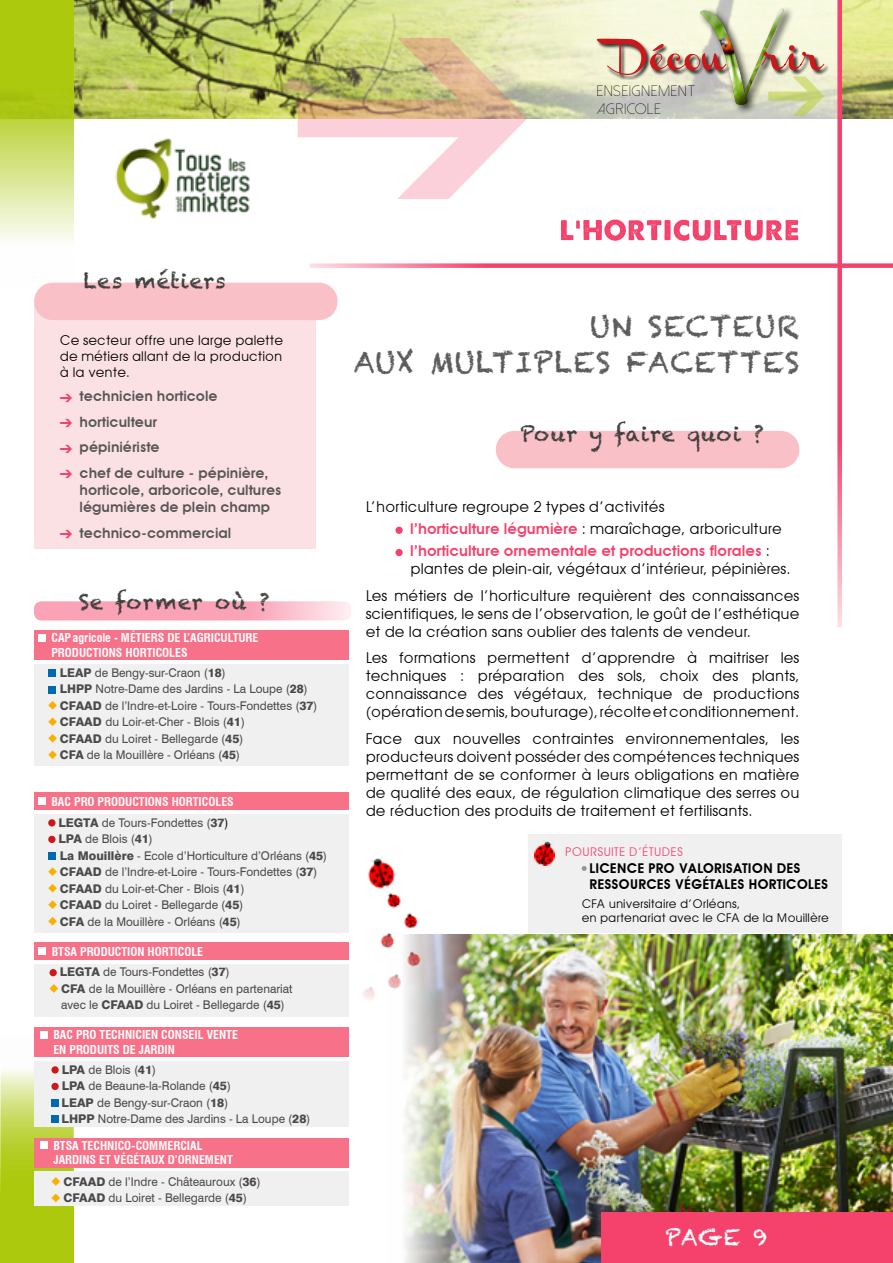
<style>
.page{position:relative;width:893px;height:1263px;background:#fff}
.page>*{position:absolute;margin:0;border:0;box-sizing:border-box;transform-origin:0 0}
.t1{font:28.5px/36px "Chalkduster";letter-spacing:.04em;color:#5c5c5b;text-align:right}
.t2{font:22.5px "Chalkduster";color:#fff}
.t3{font:21px "Chalkduster";letter-spacing:.04em;color:#3f3f3e}
.t4{font:15px/18px "ITC Avant Garde Book SWA";color:#000}
.t5{font:15px "ITC Avant Garde Demi SWA";color:#f5426c}
.t6{font:300 15px/18px "Dolce Vita";letter-spacing:.07em;color:#000}
.t7{font:14.25px/17.1px "ITC Avant Garde Demi SWA";color:#575756}
.t8{font:13.5px/16.2px "ITC Avant Garde Book SWA";color:#000;text-align:justify}
.t9{font:13.5px/16.2px "ITC Avant Garde Demi SWA";color:#000}
.t10{font:12px/16.5px "Swiss 721 BT";color:#4a4a49}
.t11{font:700 condensed 12px/14.4px "Swiss 721 BT";color:#fff}
.t12{font:12px/14.4px "ITC Avant Garde Book SWA";color:#000}
.t13{font:12px "ITC Avant Garde Book SWA";color:#f5426c}
.s1{color:#f5426c}
.s2{font-weight:800}
.s3{font-stretch:condensed;color:#000}
.s4{font-family:"ITC Avant Garde Demi SWA";color:#f5426c}
.s5{font-family:"ITC Avant Garde Book SWA";color:#000}
</style>
<div class="page">
<img style="left:404px;top:934px;width:489px;height:329px">
<div style="left:529px;top:835px;width:313px;height:98px;background:#f0f0f0"></div>
<img style="left:74px;top:0;width:819px;height:118px">
<svg style="left:250px;top:0;width:587px;height:118px;background:#d3d99d"></svg>
<svg style="left:837px;top:0;width:5px;height:627px;background:#f6698a"></svg>
<svg style="left:309px;top:263px;width:584px;height:5px;background:#f66a8b"></svg>
<svg style="left:561px;top:220px;width:237px;height:21px"></svg>
<svg style="left:298px;top:38px;width:229px;height:161px"></svg>
<div style="left:686px;top:0;width:111px;height:106px;background:#000;opacity:.75"></div>
<div style="left:598px;top:40px;width:231px;height:40px;background:#000;opacity:.75"></div>
<svg style="left:597px;top:8px;width:227px;height:108px;background:#d3ccb3"></svg>
<img style="left:115px;top:138px;width:135px;height:82px">
<svg style="left:0;top:0;width:74px;height:289px"></svg>
<div style="left:34px;top:301px;width:281px;height:247px;background:#fce1e4"></div>
<div style="left:395px;top:527px;width:8px;height:7px;background:#f5426c;border-radius:50%"></div>
<div style="left:395px;top:549px;width:8px;height:7px;background:#f5426c;border-radius:50%"></div>
<svg style="left:34px;top:601px;width:317px;height:19px;background:#fab0c1"></svg>
<svg style="left:0;top:1070px;width:73px;height:193px;background:#b9d033"></svg>
<div style="left:53px;top:283px;width:266px;height:37px;background:#fac0c7"></div>
<div style="left:514px;top:431px;width:267px;height:37px;background:#fac0c7"></div>
<div style="left:601px;top:1212px;width:292px;height:51px;background:#f5426c"></div>
<img style="left:363px;top:857px;width:77px;height:148px">
<div style="left:34px;top:664px;width:315px;height:102px;background:#f0f0f0"></div>
<div style="left:48px;top:669px;width:7px;height:8px;background:#006ab0"></div>
<div style="left:48px;top:686px;width:7px;height:7px;background:#006ab0"></div>
<svg style="left:48px;top:701px;width:9px;height:9px"></svg>
<svg style="left:48px;top:717px;width:9px;height:9px"></svg>
<svg style="left:48px;top:734px;width:9px;height:9px"></svg>
<svg style="left:48px;top:750px;width:9px;height:9px"></svg>
<div style="left:34px;top:630px;width:315px;height:30px;background:#f77189"></div>
<div style="left:38px;top:634px;width:7px;height:7px;background:#fff"></div>
<div style="left:34px;top:814px;width:315px;height:119px;background:#f0f0f0"></div>
<div style="left:48px;top:819px;width:8px;height:7px;background:#cd171a;border-radius:50%"></div>
<div style="left:48px;top:836px;width:8px;height:7px;background:#cd171a;border-radius:50%"></div>
<div style="left:48px;top:852px;width:7px;height:7px;background:#006ab0"></div>
<svg style="left:48px;top:867px;width:9px;height:9px"></svg>
<svg style="left:48px;top:884px;width:9px;height:8px"></svg>
<svg style="left:48px;top:900px;width:9px;height:9px"></svg>
<svg style="left:48px;top:917px;width:9px;height:8px"></svg>
<div style="left:34px;top:793px;width:315px;height:17px;background:#f77189"></div>
<div style="left:38px;top:798px;width:7px;height:7px;background:#fff"></div>
<div style="left:34px;top:964px;width:315px;height:52px;background:#f0f0f0"></div>
<div style="left:50px;top:969px;width:7px;height:7px;background:#cd171a;border-radius:50%"></div>
<svg style="left:50px;top:984px;width:8px;height:9px"></svg>
<div style="left:34px;top:942px;width:315px;height:17px;background:#f77189"></div>
<div style="left:39px;top:948px;width:7px;height:7px;background:#fff"></div>
<svg style="left:582px;top:866px;width:5px;height:5px"></svg>
<img style="left:534px;top:840px;width:21px;height:25px">
<div style="left:34px;top:1061px;width:315px;height:66px;background:#f0f0f0"></div>
<div style="left:51px;top:1066px;width:8px;height:7px;background:#cd171a;border-radius:50%"></div>
<div style="left:51px;top:1083px;width:8px;height:7px;background:#cd171a;border-radius:50%"></div>
<div style="left:51px;top:1099px;width:8px;height:7px;background:#006ab0"></div>
<div style="left:51px;top:1116px;width:8px;height:7px;background:#006ab0"></div>
<div style="left:34px;top:1027px;width:315px;height:30px;background:#f77189"></div>
<div style="left:40px;top:1031px;width:7px;height:7px;background:#fff"></div>
<div style="left:34px;top:1172px;width:315px;height:34px;background:#f0f0f0"></div>
<svg style="left:51px;top:1177px;width:9px;height:9px"></svg>
<svg style="left:51px;top:1193px;width:9px;height:9px"></svg>
<div style="left:34px;top:1138px;width:315px;height:29px;background:#f77189"></div>
<div style="left:40px;top:1142px;width:7px;height:7px;background:#fff"></div>
<p class="t6" style="left:597px;top:82px;width:100px">ENSEIGNEMENT<br>AGRICOLE</p>
<h3 class="t3" style="left:83px;top:269px;width:144px">Les métiers</h3>
<p class="t8" style="left:60px;top:332px;width:225px">Ce secteur offre une large palette de métiers allant de la production à la vente.</p>
<p class="t7" style="left:60px;top:387px;width:159px"><span class="s1">➔</span> technicien horticole</p>
<p class="t7" style="left:60px;top:413px;width:99px"><span class="s1">➔</span> horticulteur</p>
<p class="t7" style="left:60px;top:439px;width:101px"><span class="s1">➔</span> pépiniériste</p>
<p class="t7" style="left:80px;top:464px;width:203px;text-indent:-20px"><span class="s1">➔</span> chef de culture - pépinière, horticole, arboricole, cultures légumières de plein champ</p>
<p class="t7" style="left:60px;top:524px;width:173px"><span class="s1">➔</span> technico-commercial</p>
<h3 class="t3" style="left:79px;top:589px;width:192px">Se former où ?</h3>
<p class="t11" style="left:51px;top:631px;width:209px">CAPagricole - MÉTIERS DE L’AGRICULTURE<br>PRODUCTIONS HORTICOLES</p>
<p class="t10" style="left:60px;top:664px;width:259px"><span class="s2">LEAP</span> de Bengy-sur-Craon (<span class="s2">18</span>)<br><span class="s2">LHPP</span> Notre-Dame des Jardins - La Loupe (<span class="s2">28</span>)<br><span class="s2">CFAAD</span> de l’Indre-et-Loire - Tours-Fondettes (<span class="s2">37</span>)<br><span class="s2">CFAAD</span> du Loir-et-Cher - Blois (<span class="s2">41</span>)<br><span class="s2">CFAAD</span> du Loiret - Bellegarde (<span class="s2">45</span>)<br><span class="s2">CFA</span> de la Mouillère - Orléans (<span class="s2">45</span>)</p>
<p class="t11" style="left:51px;top:794px;width:184px">BAC PRO PRODUCTIONS HORTICOLES</p>
<p class="t10" style="left:59px;top:814px;width:270px"><span class="s2">LEGTA</span> de Tours-Fondettes (<span class="s2">37</span><span class="s3">)<br></span><span class="s2">LPA</span> de Blois (<span class="s2">41</span>)<br><span class="s2">La Mouillère</span> - Ecole d’Horticulture d’Orléans (<span class="s2">45</span>)<br><span class="s2">CFAAD</span> de l’Indre-et-Loire - Tours-Fondettes (<span class="s2">37</span>)<br><span class="s2">CFAAD</span> du Loir-et-Cher - Blois (<span class="s2">41</span>)<br><span class="s2">CFAAD</span> du Loiret - Bellegarde (<span class="s2">45</span>)<br><span class="s2">CFA</span> de la Mouillère - Orléans (<span class="s2">45</span>)</p>
<p class="t11" style="left:52px;top:944px;width:153px">BTSA PRODUCTION HORTICOLE</p>
<p class="t10" style="left:60px;top:964px;width:234px"><span class="s2">LEGTA</span> de Tours-Fondettes (<span class="s2">37</span>)<br><span class="s2">CFA</span> de la Mouillère - Orléans en partenariat avec le <span class="s2">CFAAD</span> du Loiret - Bellegarde (<span class="s2">45</span>)</p>
<p class="t11" style="left:53px;top:1028px;width:186px">BAC PRO TECHNICIEN CONSEIL VENTE<br>EN PRODUITS DE JARDIN</p>
<p class="t10" style="left:62px;top:1061px;width:250px"><span class="s2">LPA</span> de Blois (<span class="s2">41</span>)<br><span class="s2">LPA</span> de Beaune-la-Rolande (<span class="s2">45</span>)<br><span class="s2">LEAP</span> de Bengy-sur-Craon (<span class="s2">18</span>)<br><span class="s2">LHPP</span> Notre-Dame des Jardins - La Loupe (<span class="s2">28</span>)</p>
<p class="t11" style="left:53px;top:1138px;width:181px">BTSA TECHNICO-COMMERCIAL<br>JARDINS ET VÉGÉTAUX D’ORNEMENT</p>
<p class="t10" style="left:63px;top:1173px;width:199px"><span class="s2">CFAAD</span> de l’Indre - Châteauroux (<span class="s2">36</span>)<br><span class="s2">CFAAD</span> du Loiret - Bellegarde (<span class="s2">45</span>)</p>
<h1 class="t1" style="left:354px;top:308px;width:447px">UN SECTEUR<br>AUX MULTIPLES FACETTES</h1>
<h3 class="t3" style="left:520px;top:421px;width:245px">Pour y faire quoi ?</h3>
<p class="t4" style="left:410px;top:495px;width:373px;line-height:22.2px;text-indent:-45px">L’horticulture regroupe 2 types d’activités<br><span class="s4">l’horticulture légumière</span> : maraîchage, arboriculture</p>
<p class="t5" style="left:410px;top:542px;width:361px">l’horticulture ornementale et productions florales <span class="s5">:</span></p>
<p class="t4" style="left:366px;top:555px;width:435px;line-height:26.5px;text-indent:45px">plantes de plein-air, végétaux d’intérieur, pépinières.<br>Les métiers de l’horticulture requièrent des connaissances</p>
<p class="t4" style="left:366px;top:604px;width:435px">scientifiques, le sens de l’observation, le goût de l’esthétique et de la création sans oublier des talents de vendeur.</p>
<p class="t4" style="left:366px;top:649px;width:435px;text-align:justify">Les formations permettent d’apprendre à maitriser les techniques : préparation des sols, choix des plants, connaissance des végétaux, technique de productions (opération de semis, bouturage), récolte et conditionnement.</p>
<p class="t4" style="left:366px;top:730px;width:435px;text-align:justify">Face aux nouvelles contraintes environnementales, les producteurs doivent posséder des compétences techniques permettant de se conformer à leurs obligations en matière de qualité des eaux, de régulation climatique des serres ou de réduction des produits de traitement et fertilisants.</p>
<p class="t13" style="left:565px;top:844px;width:120px">POURSUITE D’ÉTUDES</p>
<p class="t9" style="left:590px;top:860px;width:240px">LICENCE PRO VALORISATION DES<br>RESSOURCES VÉGÉTALES HORTICOLES</p>
<p class="t12" style="left:582px;top:896px;width:249px">CFA universitaire d’Orléans,<br>en partenariat avec le CFA de la Mouillère</p>
<h2 class="t2" style="left:665px;top:1224px;width:103px">PAGE 9</h2>
</div>
